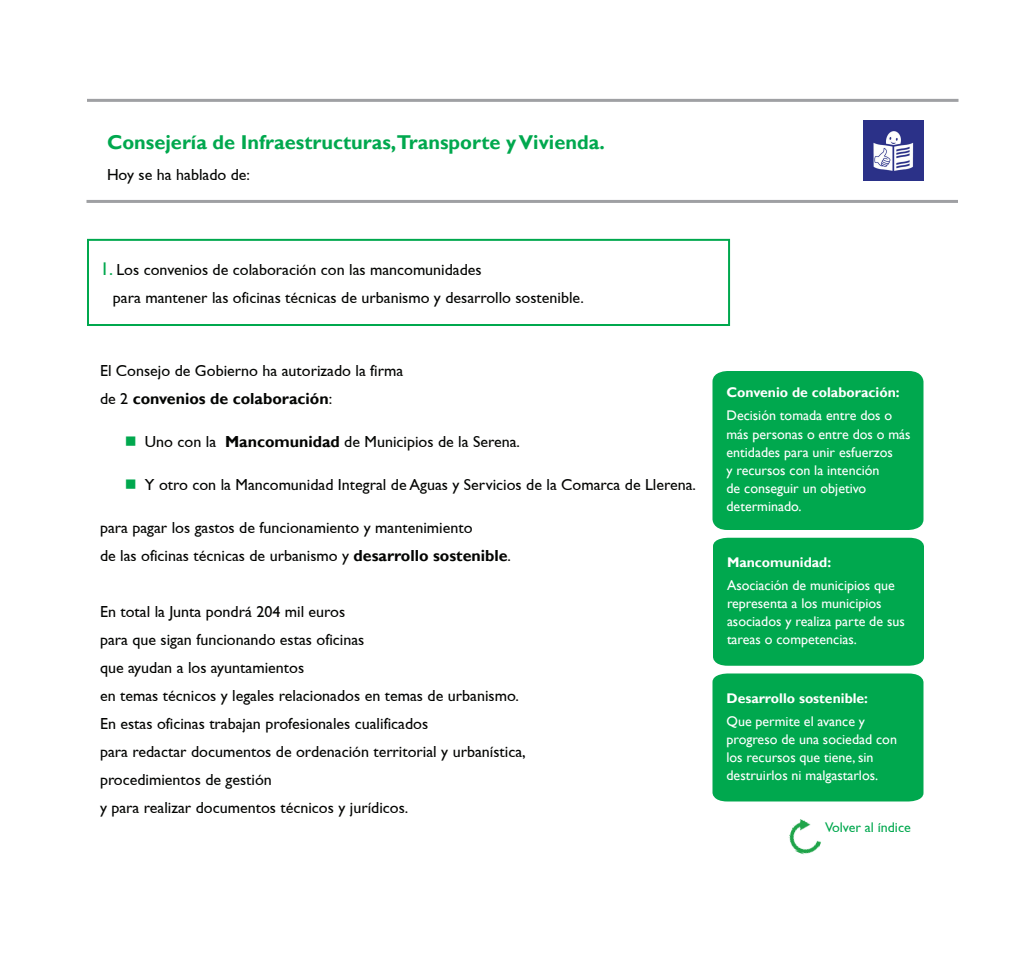
<style>
.page{position:relative;width:1024px;height:963px;background:#fff}
.page>*{position:absolute;margin:0;border:0;box-sizing:border-box;transform-origin:0 0}
.t1{font:700 20px "Gill Sans";color:#00a84e}
.t2{font:16px/28px "Gill Sans";color:#040503}
.t3{font:14px/18px "Gill Sans";color:#fff}
.t4{font:700 14px "Gill Sans";color:#fff}
.t5{font:14px "Gill Sans";color:#00a84e}
.s1{font-size:18.4px;color:#00a84e}
.s2{font-weight:700}
</style>
<div class="page">
<hr style="left:87px;top:99px;width:871px;height:3px;background:#9fa0a3">
<hr style="left:86px;top:200px;width:872px;height:3px;background:#9fa0a3">
<div style="left:87px;top:239px;width:643px;height:87px;border:2px solid #00a84e"></div>
<img style="left:863px;top:121px;width:61px;height:60px">
<img style="left:788px;top:819px;width:33px;height:36px">
<div style="left:713px;top:371px;width:211px;height:159px;background:#00a84e"></div>
<div style="left:713px;top:538px;width:211px;height:128px;background:#00a84e"></div>
<div style="left:713px;top:673px;width:211px;height:128px;background:#00a84e"></div>
<p class="t1" style="left:107px;top:130px;width:499px">Consejería de Infraestructuras,Transporte y Vivienda.</p>
<p class="t2" style="left:107px;top:161px;width:145px">Hoy se ha hablado de:</p>
<p class="t2" style="left:113px;top:255px;width:473px;text-indent:-13px"><span class="s1">1.</span> Los convenios de colaboración con las mancomunidades<br>para mantener las oficinas técnicas de urbanismo y desarrollo sostenible.</p>
<p class="t2" style="left:100px;top:356px;width:305px">El Consejo de Gobierno ha autorizado la firma de 2 <span class="s2">convenios de colaboración</span>:</p>
<p class="t2" style="left:145px;top:427px;width:377px">Uno con la <span class="s2">Mancomunidad</span> de Municipios de la Serena.</p>
<p class="t2" style="left:145px;top:470px;width:553px">Y otro con la Mancomunidad Integral de Aguas y Servicios de la Comarca de Llerena.</p>
<p class="t2" style="left:100px;top:513px;width:413px">para pagar los gastos de funcionamiento y mantenimiento<br>de las oficinas técnicas de urbanismo y <span class="s2">desarrollo sostenible</span>.</p>
<p class="t2" style="left:100px;top:597px;width:427px">En total la Junta pondrá 204 mil euros<br>para que sigan funcionando estas oficinas<br>que ayudan a los ayuntamientos<br>en temas técnicos y legales relacionados en temas de urbanismo.<br>En estas oficinas trabajan profesionales cualificados<br>para redactar documentos de ordenación territorial y urbanística, procedimientos de gestión<br>y para realizar documentos técnicos y jurídicos.</p>
<p class="t4" style="left:726px;top:384px;width:175px">Convenio de colaboración:</p>
<p class="t3" style="left:726px;top:407px;width:186px">Decisión tomada entre dos o más personas o entre dos o más entidades para unir esfuerzos<br>y recursos con la intención<br>de conseguir un objetivo determinado.</p>
<p class="t4" style="left:727px;top:554px;width:106px">Mancomunidad:</p>
<p class="t3" style="left:727px;top:577px;width:179px">Asociación de municipios que representa a los municipios asociados y realiza parte de sus tareas o competencias.</p>
<p class="t4" style="left:726px;top:690px;width:143px">Desarrollo sostenible:</p>
<p class="t3" style="left:726px;top:712px;width:172px">Que permite el avance y progreso de una sociedad con los recursos que tiene, sin destruirlos ni malgastarlos.</p>
<p class="t5" style="left:825px;top:820px;width:87px">Volver al índice</p>
</div>
